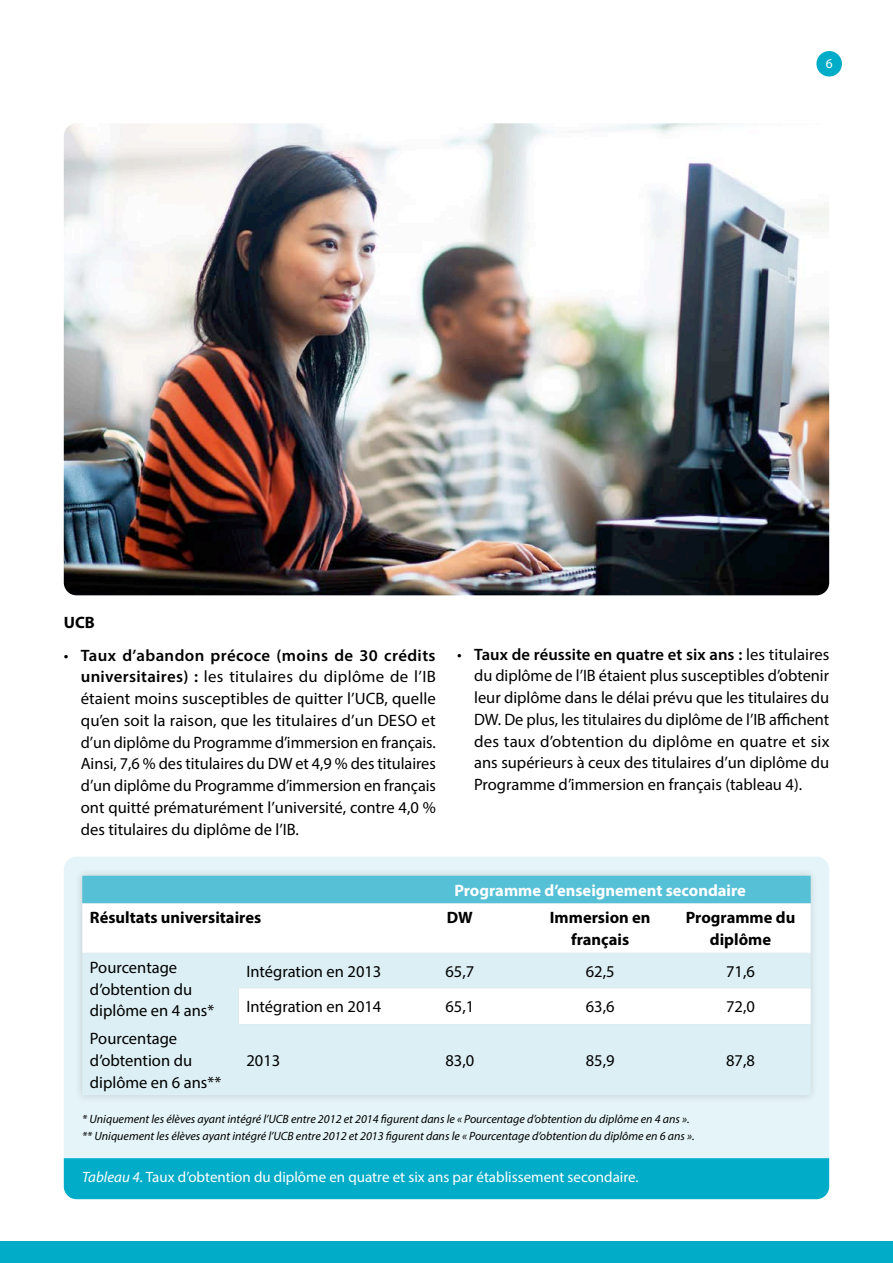
<style>
.page{position:relative;width:893px;height:1263px;background:#fff}
.page>*{position:absolute;margin:0;border:0;box-sizing:border-box;transform-origin:0 0}
.FR___Table_Text{font:16.5px/21.8px "Myriad Pro";color:#000}
.FR___Table_Text__Cen{font:700 16.5px/21.8px "Myriad Pro";color:#000;text-align:center}
.FR___Table_Text__Cen-2{font:16.5px "Myriad Pro";color:#000}
.FR___Table_Text__Cen-3{font:700 16.5px "Myriad Pro";color:#fff}
.FR___Table_Text-2{font:700 16.5px "Myriad Pro";color:#000}
.FR___Body_Text__H4_H{font:700 16.5px "Myriad Pro";color:#000}
.FR___Figure_Caption{font:15px "Myriad Pro";color:#fff}
.FR___Running_Head__P{font:13.5px "Myriad Pro";color:#fff}
.FR___Table_Notes{font:italic 12px "Myriad Pro";color:#000}
.s1{font-weight:600}
.s2{font-style:italic}
</style>
<div class="page">
<div style="left:0;top:1242px;width:893px;height:21px;background:#00acc8"></div>
<div style="left:816px;top:51px;width:26px;height:26px;background:#00acc8;border-radius:50%"></div>
<div style="left:64px;top:857px;width:765px;height:301px;background:#e5f4f8"></div>
<div style="left:64px;top:1158px;width:765px;height:41px;background:#00acc8"></div>
<div style="left:74px;top:867px;width:745px;height:236px;background:#dceff5"></div>
<div style="left:82px;top:876px;width:729px;height:27px;background:#56c1d6"></div>
<div style="left:82px;top:903px;width:729px;height:50px;background:#fff"></div>
<div style="left:239px;top:988px;width:572px;height:36px;background:#fff"></div>
<img style="left:64px;top:123px;width:765px;height:472px">
<p class="FR___Running_Head__P" style="left:826px;top:56px;width:8px">6</p>
<p class="FR___Body_Text__H4_H" style="left:64px;top:612px;width:33px">UCB</p>
<p class="FR___Table_Text" style="left:81px;top:644px;width:357px;text-align:justify;text-indent:-17px">• <span class="s1">Taux d’abandon précoce (moins de 30 crédits universitaires) :</span> les titulaires du diplôme de l’IB étaient moins susceptibles de quitter l’UCB, quelle qu’en soit la raison, que les titulaires d’un DESO et d’un diplôme du Programme d’immersion en français.<br>Ainsi, 7,6 % des titulaires du DW et 4,9 % des titulaires d’un diplôme du Programme d’immersion en français ont quitté prématurément l’université, contre 4,0 % des titulaires du diplôme de l’IB.</p>
<p class="FR___Table_Text" style="left:474px;top:643px;width:357px;text-align:justify;text-indent:-17px">• <span class="s1">Taux de réussite en quatre et six ans :</span> les titulaires du diplôme de l’IB étaient plus susceptibles d’obtenir leur diplôme dans le délai prévu que les titulaires du DW. De plus, les titulaires du diplôme de l’IB affichent des taux d’obtention du diplôme en quatre et six ans supérieurs à ceux des titulaires d’un diplôme du Programme d’immersion en français (tableau 4).</p>
<p class="FR___Table_Text__Cen-3" style="left:454px;top:879px;width:293px">Programme d’enseignement secondaire</p>
<p class="FR___Table_Text-2" style="left:90px;top:907px;width:173px">Résultats universitaires</p>
<p class="FR___Table_Text__Cen" style="left:447px;top:906px;width:28px">DW</p>
<p class="FR___Table_Text__Cen" style="left:550px;top:906px;width:102px">Immersion en français</p>
<p class="FR___Table_Text__Cen" style="left:686px;top:906px;width:111px">Programme du diplôme</p>
<p class="FR___Table_Text" style="left:90px;top:956px;width:126px">Pourcentage d’obtention du diplôme en 4 ans*</p>
<p class="FR___Table_Text" style="left:246px;top:960px;width:136px">Intégration en 2013</p>
<p class="FR___Table_Text__Cen-2" style="left:445px;top:961px;width:30px">65,7</p>
<p class="FR___Table_Text__Cen-2" style="left:586px;top:961px;width:30px">62,5</p>
<p class="FR___Table_Text__Cen-2" style="left:726px;top:961px;width:30px">71,6</p>
<p class="FR___Table_Text" style="left:246px;top:996px;width:136px">Intégration en 2014</p>
<p class="FR___Table_Text__Cen-2" style="left:445px;top:996px;width:30px">65,1</p>
<p class="FR___Table_Text__Cen-2" style="left:586px;top:996px;width:30px">63,6</p>
<p class="FR___Table_Text__Cen-2" style="left:726px;top:996px;width:30px">72,0</p>
<p class="FR___Table_Text" style="left:90px;top:1027px;width:133px">Pourcentage d’obtention du diplôme en 6 ans**</p>
<p class="FR___Table_Text" style="left:246px;top:1049px;width:35px">2013</p>
<p class="FR___Table_Text__Cen-2" style="left:445px;top:1050px;width:30px">83,0</p>
<p class="FR___Table_Text__Cen-2" style="left:586px;top:1050px;width:30px">85,9</p>
<p class="FR___Table_Text__Cen-2" style="left:726px;top:1050px;width:30px">87,8</p>
<p class="FR___Table_Notes" style="left:82px;top:1111px;width:609px">* Uniquement les élèves ayant intégré l’UCB entre 2012 et 2014 figurent dans le « Pourcentage d’obtention du diplôme en 4 ans ».</p>
<p class="FR___Table_Notes" style="left:82px;top:1128px;width:614px">** Uniquement les élèves ayant intégré l’UCB entre 2012 et 2013 figurent dans le « Pourcentage d’obtention du diplôme en 6 ans ».</p>
<p class="FR___Figure_Caption" style="left:82px;top:1168px;width:558px"><span class="s2">Tableau 4.</span> Taux d’obtention du diplôme en quatre et six ans par établissement secondaire.</p>
</div>
